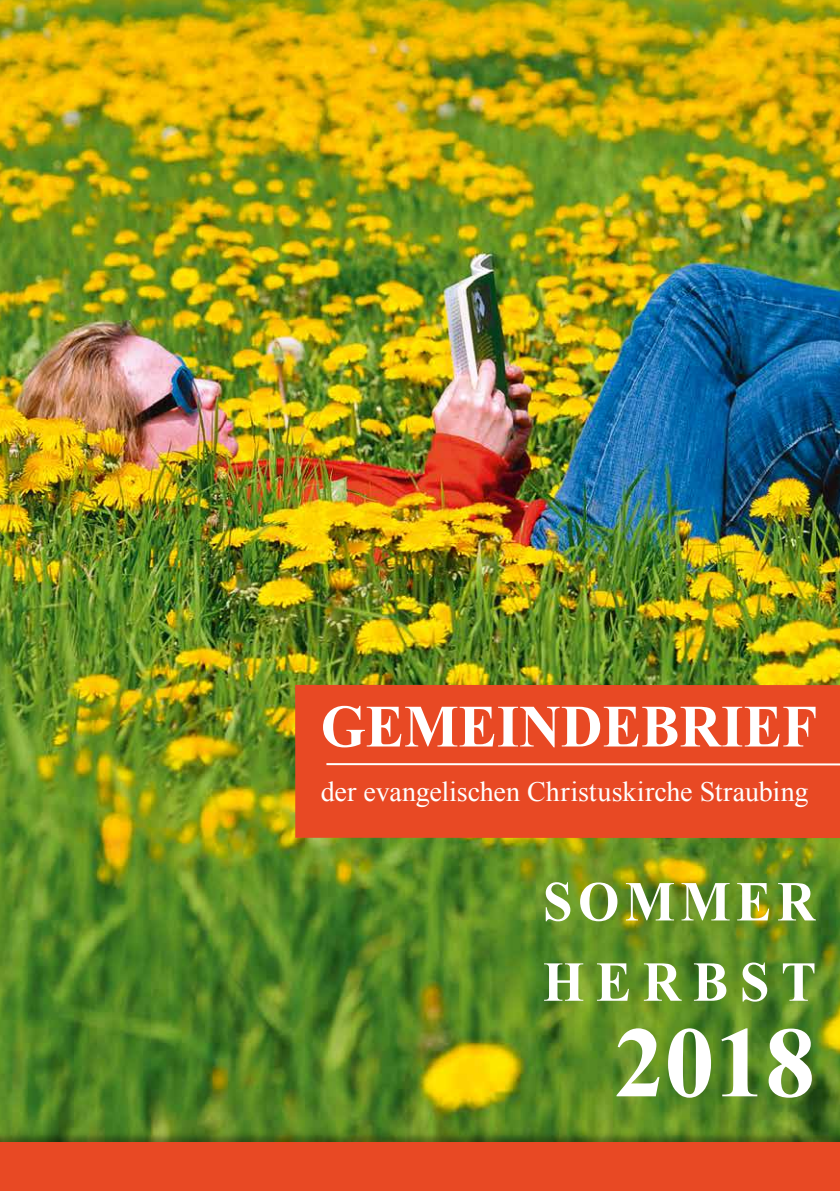
<style>
.page{position:relative;width:840px;height:1191px;background:#fff}
.page>*{position:absolute;margin:0;border:0;box-sizing:border-box;transform-origin:0 0}
.t1{font:700 100.6px "Times New Roman";color:#fff}
.t2{font:700 60px "Times New Roman";color:#fff;scale:.96 1}
.t3{font:700 56.4px/80.2px "Times New Roman";letter-spacing:.16em;color:#fff;scale:.94 1}
.t4{font:28px "Times New Roman";letter-spacing:-.005em;color:#fff}
</style>
<div class="page">
<img style="left:0;top:0;width:839px;height:1131px">
<div style="left:295px;top:685px;width:544px;height:153px;background:#e84924"></div>
<hr style="left:326px;top:763px;width:513px;height:2px;background:#fff">
<div style="left:0;top:1131px;width:839px;height:60px;background:#000;opacity:.35"></div>
<div style="left:0;top:1142px;width:839px;height:49px;background:#e84924"></div>
<h2 class="t2" style="left:320px;top:685px;width:518px">GEMEINDEBRIEF</h2>
<p class="t4" style="left:320px;top:773px;width:489px">der evangelischen Christuskirche Straubing</p>
<h3 class="t3" style="left:542px;top:860px;width:292px">SOMMER<br>HERBST</h3>
<h1 class="t1" style="left:613px;top:993px;width:203px">2018</h1>
</div>
